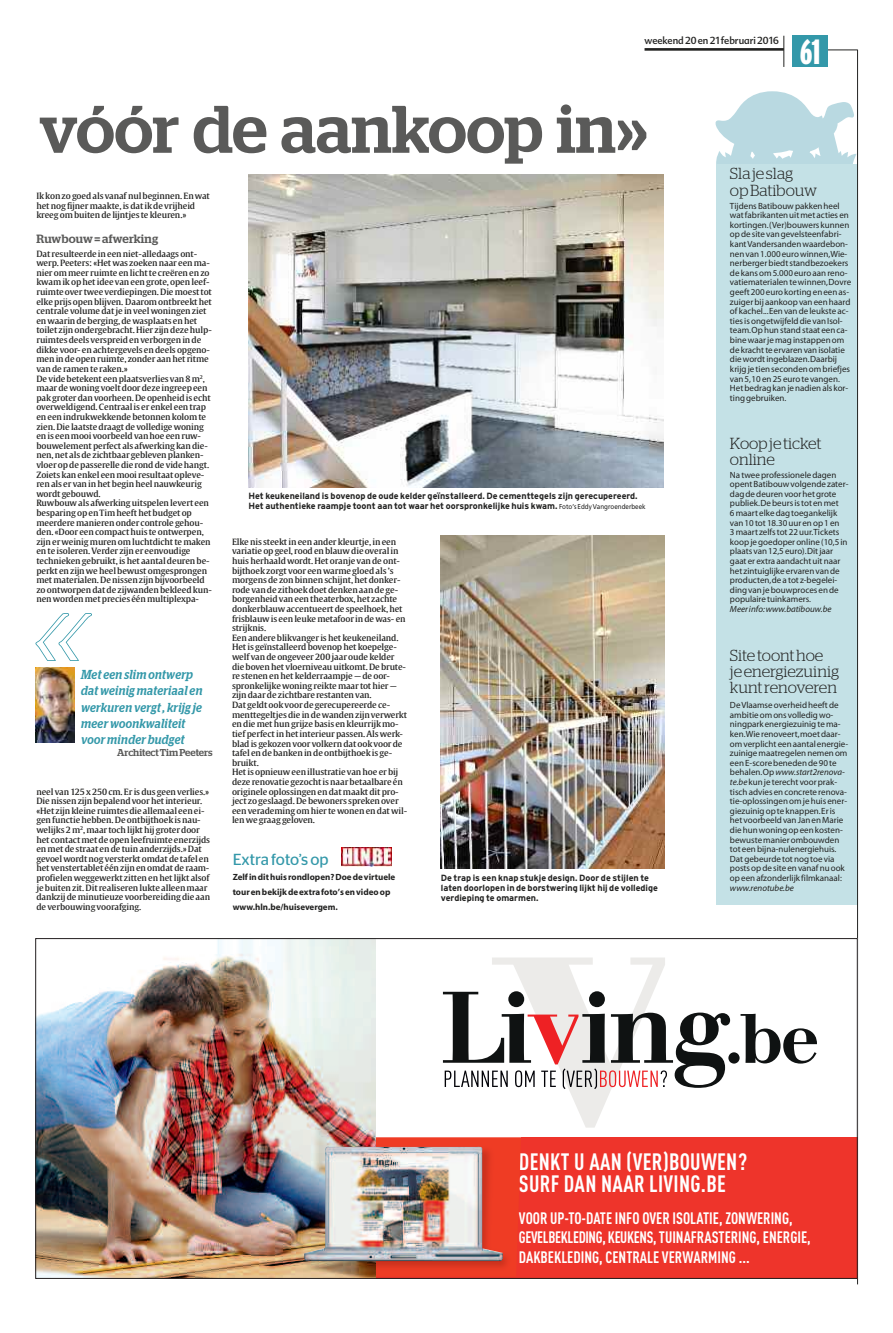
<style>
.page{position:relative;width:893px;height:1333px;background:#fff}
.page>*{position:absolute;margin:0;border:0;box-sizing:border-box;transform-origin:0 0}
.t1{font:500 67px "Stag";color:#5a5a59}
.t2{font:900 extra-condensed 35px "Interstate";color:#fff}
.t3{font:700 23.4px/22px "DIN Cond";letter-spacing:.015em;color:#fff;scale:.95 1}
.t4{font:700 16.4px/19.6px "DIN Cond";color:#fff;scale:.95 1}
.t5{font:300 16px/16px "Stag";color:#222221}
.t6{font:16px "Stag Sans";color:#3398a9}
.t7{font:italic 500 13px/16px "Stag";letter-spacing:.03em;color:#3398a9;scale:.9 1}
.t8{font:500 12px "Stag";letter-spacing:.02em;color:#5a5a59}
.t9{font:10px "Advert";color:#222221;scale:.95 1}
.t10{font:500 10px "Stag";color:#5a5a59}
.t11{font:9px/9.6px "Myriad";color:#222221}
.t12{font:700 9px/9.6px "Interstate";color:#222221}
.t13{font:700 9px/15px "Myriad";color:#222221}
.t14{font:italic 9px "Myriad";color:#222221}
.t15{font:8.6px/9.6px "HLN Gulliver";color:#222221}
.s1{font-family:"Frutiger";font-weight:400;font-size:7px}
.s2{font-style:italic}
</style>
<div class="page">
<svg style="left:715px;top:91px;width:142px;height:73px"></svg>
<div style="left:716px;top:164px;width:141px;height:741px;background:#c4e1e6"></div>
<svg style="left:828px;top:50px;width:29px;height:1px"></svg>
<hr style="left:857px;top:50px;width:1px;height:1234px;background:#222221">
<div style="left:792px;top:36px;width:36px;height:31px;background:#3398a9"></div>
<hr style="left:644px;top:48px;width:140px;height:3px;background:#222221">
<hr style="left:784px;top:36px;width:1px;height:31px;background:#222221">
<svg style="left:443px;top:957px;width:374px;height:170px"></svg>
<div style="left:375px;top:1137px;width:482px;height:141px;background:#ee342b"></div>
<img style="left:37px;top:940px;width:339px;height:336px">
<img style="left:295px;top:1129px;width:226px;height:147px">
<img style="left:304px;top:1146px;width:199px;height:115px">
<img style="left:249px;top:175px;width:415px;height:312px">
<img style="left:440px;top:535px;width:225px;height:333px">
<svg style="left:35px;top:613px;width:57px;height:47px"></svg>
<img style="left:35px;top:667px;width:39px;height:75px">
<img style="left:342px;top:848px;width:50px;height:18px">
<p class="t9" style="left:644px;top:34px;width:143px">weekend20en21 februari2016</p>
<h1 class="t1" style="left:39px;top:90px;width:610px">vóór de aankoop in»</h1>
<h2 class="t2" style="left:800px;top:32px;width:22px">61</h2>
<p class="t15" style="left:36px;top:191px;width:175px">Ik konzo goedals vanaf nul beginnen. En wat hetnog fijnermaakte,isdatik de vrijheid kreeg ombuitende lijntjes te kleuren.»</p>
<h3 class="t8" style="left:36px;top:231px;width:123px">Ruwbouw = afwerking</h3>
<p class="t15" style="left:36px;top:249px;width:177px">Dat resulteerde ineenniet-alledaags ont&shy;werp. Peeters: «Het was zoekennaar eenma&shy;nier ommeer ruimte enlichtte creërenenzo kwamik ophetidee vaneengrote, openleef&shy;ruimte over twee verdiepingen. Diemoesttot elkeprijs openblijven. Daaromontbreekthet centrale volumedatje inveel woningenziet en waarinde berging,de wasplaats enhet toilet zijnondergebracht. Hier zijndezehulp&shy;ruimtesdeels verspreidenverborgeninde dikke voor- enachtergevels endeels opgeno&shy;meninde openruimte, zonder aanhet ritme vande ramente raken.»<br>De vide betekent eenplaatsverlies van8m<sup>2</sup>, maarde woning voeltdoordeze ingreepeen pak groterdanvoorheen. De openheidis echt overweldigend.Centraalis er enkel eentrap eneenindrukwekkende betonnenkolomte zien. Die laatstedraagtde volledige woning enis eenmooi voorbeeldvanhoe eenruw&shy;bouwelementperfect als afwerking kandie&shy;nen,net alsde zichtbaar geblevenplanken&shy;vloer opdepasserelledie rondde videhangt.<br>Zoiets kanenkel eenmooi resultaat opleve&shy;renals er vaninhet beginheelnauwkeurig wordt gebouwd.<br>Ruwbouw als afwerkinguitspelenlevert een besparing openTimheefthet budget op meerderemanierenonder controle gehou&shy;den. «Door eencompacthuis te ontwerpen, zijner weinigmurenomluchtdichttemaken ente isoleren.Verder zijner eenvoudige techniekengebruikt,ishet aantaldeurenbe&shy;perkt enzijn weheel bewust omgesprongen metmaterialen. Denissenzijnbijvoorbeeld zo ontworpendatde zijwandenbekleedkun&shy;nen wordenmetprecies éénmultiplexpa-</p>
<h3 class="t7" style="left:81px;top:666px;width:136px">Met een slim ontwerp dat weinig materiaal en werkuren vergt , krijg je meer woonkwaliteit voor minder budget</h3>
<p class="t10" style="left:117px;top:746px;width:97px">ArchitectTimPeeters</p>
<p class="t15" style="left:36px;top:786px;width:175px">neel van125 x 250 cm. Er isdus geenverlies.» Dienissenzijnbepalendvoorhetinterieur. «Het zijnkleine ruimtesdie allemaal eenei&shy;genfunctiehebben. De ontbijthoek isnau&shy;welijks 2m<sup>2</sup>,maar tochlijkthij groterdoor het contactmetde openleefruimte enerzijds enmetde straat ende tuinanderzijds.» Dat gevoel wordtnog versterkt omdatde tafel en het venstertablet éénzijnenomdatde raam&shy;profielen weggewerkt zittenenhetlijkt alsof je buitenzit. Dit realiserenlukte alleenmaar dankzij deminutieuze voorbereiding die aan de verbouwing voorafging.</p>
<p class="t12" style="left:248px;top:491px;width:399px">Het keukeneiland is bovenop de oude kelder geïnstalleerd. De cementtegels zijn gerecupereerd.<br>Het authentieke raampje toont aan tot waar het oorspronkelijke huis kwam. <span class="s1">Foto’s Eddy Vangroenderbeek</span></p>
<p class="t15" style="left:232px;top:537px;width:177px">Elkenis steektineenander kleurtje,ineen variatie opgeel, roodenblauw die overalin huisherhaald wordt. Het oranje vande ont&shy;bijthoek zorgt voor een warme gloedals ’s morgensde zonbinnenschijnt,hetdonker&shy;rode vande zithoek doetdenkenaande ge&shy;borgenheidvaneentheaterbox,het zachte donkerblauw accentueertde speelhoek,het frisblauw is eenleukemetafoor inde was- en strijknis.<br>Eenandere blikvanger ishet keukeneiland.<br>Hetis geïnstalleerdbovenophet koepelge&shy;welf vande ongeveer 200 jaar oude kelder die bovenhet vloerniveauuitkomt. De brute&shy;re stenenenhet kelderraampje — de oor&shy;spronkelijke woning reiktemaar tothier — zijndaarde zichtbare restantenvan.<br>Dat geldt ook voorde gerecupereerde ce&shy;menttegeltjesdie inde wandenzijnverwerkt endiemethungrijze basis enkleurrijkmo&shy;tief perfectinhetinterieurpassen.Als werk&shy;bladis gekozenvoor volkerndat ook voorde tafel ende bankeninde ontbijthoek is ge&shy;bruikt.<br>Hetis opnieuw eenillustratie vanhoe er bij deze renovatie gezochtisnaar betaalbare én originele oplossingenendatmaaktditpro&shy;ject zo geslaagd. De bewoners sprekenover eenverademing omhier te wonenendat wil&shy;len we graag geloven.</p>
<h3 class="t6" style="left:233px;top:850px;width:97px">Extra foto’sop</h3>
<p class="t13" style="left:233px;top:870px;width:164px">Zelfindithuis rondlopen?Doedevirtuele tourenbekijkdeextrafoto’senvideoop www.hln.be/huisevergem.</p>
<p class="t12" style="left:441px;top:873px;width:219px">De trap is een knap stukje design. Door de stijlen te laten doorlopen in de borstwering lijkt hij de volledige verdieping te omarmen.</p>
<h3 class="t5" style="left:730px;top:166px;width:89px">Slajeslag opBatibouw</h3>
<p class="t11" style="left:730px;top:201px;width:123px">TijdensBatibouwpakkenheel watfabrikantenuitmet acties en kortingen.(Ver)bouwers kunnen opde site vangevelsteenfabri&shy;kantVandersandenwaardebon&shy;nenvan1.000eurowinnen,Wie&shy;nerbergerbiedtstandbezoekers de kansom5.000euroaanreno&shy;vatiematerialentewinnen,Dovre geeft200eurokortingeneenas&shy;zuigerbij aankoopvaneenhaard of kachel...Eenvande leukste ac&shy;tiesisongetwijfelddie vanIsol&shy;team.Ophunstandstaat eenca&shy;binewaarjemaginstappenom de krachtte ervarenvanisolatie diewordtingeblazen.Daarbij krijgje tiensecondenombriefjes van5,10en25eurote vangen.<br>Hetbedragkanjenadienals kor&shy;tinggebruiken.</p>
<h3 class="t5" style="left:730px;top:435px;width:93px">Koopjeticket online</h3>
<p class="t11" style="left:730px;top:470px;width:120px">Na tweeprofessioneledagen opentBatibouwvolgende zater&shy;dagdedeurenvoorhetgrote publiek.Debeursistot enmet<br>6maart elkedagtoegankelijk van10tot18.30uur enop1en<br>3maart zelfstot22uur.Tickets koopjegoedoperonline (10,5in plaats van12,5euro).Ditjaar gaat er extra aandachtuitnaar het zintuiglijke ervarenvande producten,de a tot z-begelei&shy;dingvanjebouwproces ende populaire tuinkamers.</p>
<p class="t14" style="left:730px;top:604px;width:103px">Meerinfo:www.batibouw.be</p>
<h3 class="t5" style="left:730px;top:647px;width:110px">Sitetoonthoe jeenergiezuinig kuntrenoveren</h3>
<p class="t11" style="left:730px;top:700px;width:120px">DeVlaamseoverheidheeftde ambitieomons volledigwo&shy;ningpark energiezuinigtema&shy;ken.Wie renoveert,moetdaar&shy;omverplicht eenaantal energie&shy;zuinigemaatregelennemenom eenE-scorebenedende90te behalen.Op<span class="s2">www.start2renova&shy;te.be</span> kunje terecht voorprak&shy;tischadvies enconcrete renova&shy;tie-oplossingenomjehuis ener&shy;giezuinigopte knappen.Eris het voorbeeldvanJanenMarie diehunwoningopeenkosten&shy;bewustemanierombouwden tot eenbijna-nulenergiehuis.<br>Datgebeurde totnogtoe via postsopde site envanafnuook opeenafzonderlijk filmkanaal:</p>
<p class="t14" style="left:730px;top:883px;width:66px">www.renotube.be</p>
<h3 class="t3" style="left:519px;top:1149px;width:242px">DENKT U AAN (VER)BOUWEN?<br>SURF DAN NAAR LIVING.BE</h3>
<h3 class="t4" style="left:519px;top:1207px;width:309px">VOOR UP-TO-DATE INFO OVER ISOLATIE, ZONWERING,<br>GEVELBEKLEDING, KEUKENS, TUINAFRASTERING, ENERGIE,<br>DAKBEKLEDING, CENTRALE VERWARMING ...</h3>
</div>
